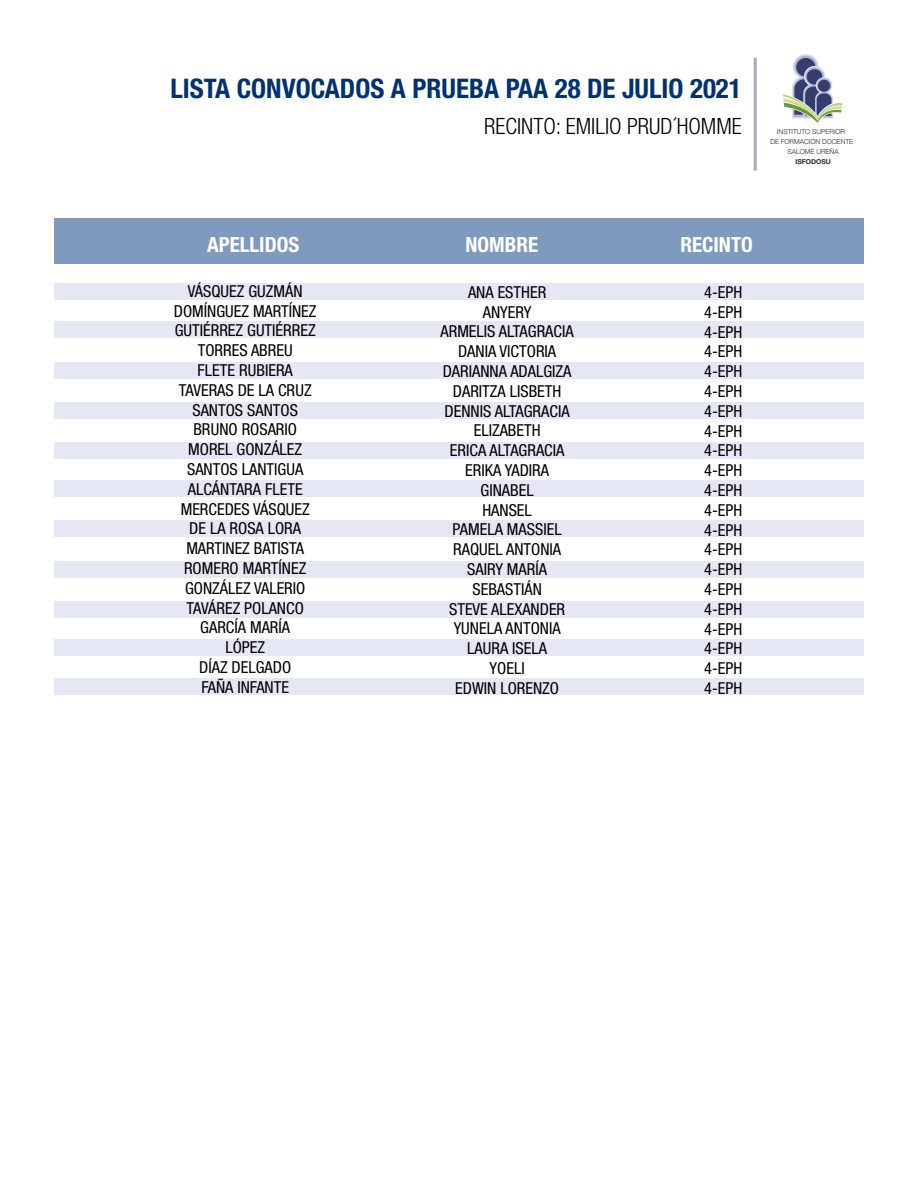
<style>
.page{position:relative;width:918px;height:1188px;background:#fff}
.page>*{position:absolute;margin:0;border:0;box-sizing:border-box;transform-origin:0 0}
.t1{font:700 condensed 27px "Helvetica Neue LT Std";color:#003171}
.t2{font:300 condensed 22.5px "Helvetica Neue LT Std";color:#000}
.t3{font:700 condensed 21px "Helvetica Neue LT Std";color:#fff}
.t4{font:condensed 16.5px/19.8px "Helvetica Neue LT Std";color:#000;text-align:center}
.t5{font:300 6.75px/9.9px "Helvetica Neue";color:#292929;text-align:center}
.t6{font:700 6.75px "Helvetica Neue";color:#292929}
</style>
<div class="page">
<hr style="left:754px;top:58px;width:3px;height:113px;background:#aaacbc">
<svg style="left:782px;top:54px;width:61px;height:69px"></svg>
<div style="left:54px;top:283px;width:810px;height:17px;background:#e5e8f4"></div>
<div style="left:54px;top:640px;width:810px;height:16px;background:#e5e8f4"></div>
<div style="left:54px;top:442px;width:810px;height:16px;background:#e5e8f4"></div>
<div style="left:54px;top:322px;width:810px;height:16px;background:#e5e8f4"></div>
<div style="left:54px;top:678px;width:810px;height:16px;background:#e5e8f4"></div>
<div style="left:54px;top:480px;width:810px;height:17px;background:#e5e8f4"></div>
<div style="left:54px;top:362px;width:810px;height:16px;background:#e5e8f4"></div>
<div style="left:54px;top:521px;width:810px;height:16px;background:#e5e8f4"></div>
<div style="left:54px;top:402px;width:810px;height:17px;background:#e5e8f4"></div>
<div style="left:54px;top:561px;width:810px;height:16px;background:#e5e8f4"></div>
<div style="left:54px;top:601px;width:810px;height:17px;background:#e5e8f4"></div>
<div style="left:54px;top:219px;width:810px;height:45px;background:#7e9abf"></div>
<h1 class="t1" style="left:170px;top:72px;width:573px">LISTA CONVOCADOS A PRUEBA PAA 28 DE JULIO 2021</h1>
<h2 class="t2" style="left:484px;top:113px;width:259px">RECINTO: EMILIO PRUD´HOMME</h2>
<p class="t5" style="left:770px;top:126px;width:84px">INSTITUTO SUPERIOR<br>DE FORMACIÓN DOCENTE<br>SALOMÉ UREÑA</p>
<p class="t6" style="left:795px;top:156px;width:37px">ISFODOSU</p>
<p class="t3" style="left:207px;top:232px;width:94px">APELLIDOS</p>
<p class="t3" style="left:466px;top:232px;width:74px">NOMBRE</p>
<p class="t3" style="left:680px;top:231px;width:74px">RECINTO</p>
<p class="t4" style="left:174px;top:281px;width:144px">VÁSQUEZ GUZMÁN<br>DOMÍNGUEZ MARTÍNEZ<br>GUTIÉRREZ GUTIÉRREZ<br>TORRES ABREU<br>FLETE RUBIERA<br>TAVERAS DE LA CRUZ<br>SANTOS SANTOS<br>BRUNO ROSARIO<br>MOREL GONZÁLEZ<br>SANTOS LANTIGUA<br>ALCÁNTARA FLETE<br>MERCEDES VÁSQUEZ<br>DE LA ROSA LORA<br>MARTINEZ BATISTA<br>ROMERO MARTÍNEZ<br>GONZÁLEZ VALERIO<br>TAVÁREZ POLANCO<br>GARCÍA MARÍA<br>LÓPEZ<br>DÍAZ DELGADO<br>FAÑA INFANTE</p>
<p class="t4" style="left:441px;top:282px;width:135px">ANA ESTHER<br>ANYERY<br>ARMELIS ALTAGRACIA<br>DANIA VICTORIA<br>DARIANNA ADALGIZA<br>DARITZA LISBETH<br>DENNIS ALTAGRACIA<br>ELIZABETH<br>ERICA ALTAGRACIA<br>ERIKA YADIRA<br>GINABEL<br>HANSEL<br>PAMELA MASSIEL<br>RAQUEL ANTONIA<br>SAIRY MARÍA<br>SEBASTIÁN<br>STEVE ALEXANDER<br>YUNELA ANTONIA<br>LAURA ISELA<br>YOELI<br>EDWIN LORENZO</p>
<p class="t4" style="left:704px;top:282px;width:40px;text-align:justify">4-EPH 4-EPH 4-EPH 4-EPH 4-EPH 4-EPH 4-EPH 4-EPH 4-EPH 4-EPH 4-EPH 4-EPH 4-EPH 4-EPH 4-EPH 4-EPH 4-EPH 4-EPH 4-EPH 4-EPH 4-EPH</p>
</div>
